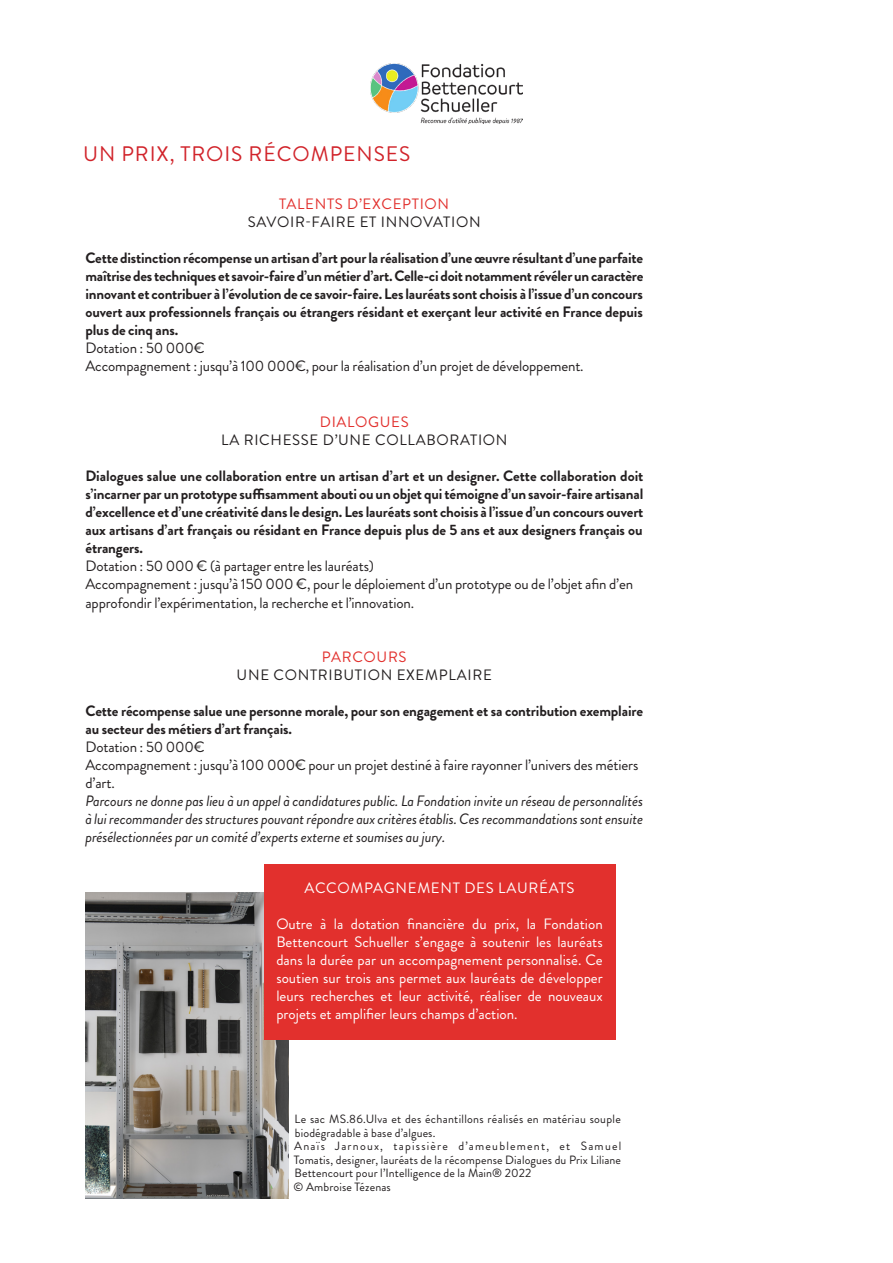
<style>
.page{position:relative;width:893px;height:1263px;background:#fff}
.page>*{position:absolute;margin:0;border:0;box-sizing:border-box;transform-origin:0 0}
.t1{font:21px "Brandon Grotesque";letter-spacing:.045em;color:#d1232a}
.t2{font:700 15px/18px "Brandon Grotesque";letter-spacing:-.01em;color:#231f20;text-align:justify}
.t3{font:15px/19.5px "Brandon Grotesque";letter-spacing:-.01em;color:#231f20}
.t4{font:15px/18px "Brandon Grotesque";color:#fff;text-align:justify}
.t5{font:italic 15px/18px "Brandon Grotesque";letter-spacing:-.01em;color:#231f20;text-align:justify}
.t6{font:15px "Brandon Grotesque";letter-spacing:.045em;color:#231f20}
.t7{font:15px "Brandon Grotesque";letter-spacing:.045em;color:#e2302d}
.t8{font:15px "Brandon Grotesque";letter-spacing:.045em;color:#fff}
.t9{font:12px/13.5px "Brandon Grotesque";letter-spacing:.01em;color:#231f20}
</style>
<div class="page">
<img style="left:371px;top:64px;width:151px;height:59px">
<img style="left:85px;top:893px;width:203px;height:306px">
<div style="left:264px;top:864px;width:351px;height:175px;background:#e2302d"></div>
<p class="t1" style="left:83px;top:139px;width:329px">UN PRIX, TROIS RÉCOMPENSES</p>
<p class="t7" style="left:279px;top:194px;width:171px">TALENTS D’EXCEPTION</p>
<p class="t6" style="left:248px;top:212px;width:234px">SAVOIR-FAIRE ET INNOVATION</p>
<p class="t2" style="left:85px;top:249px;width:559px">Cette distinction récompense un artisan d’art pour la réalisation d’une œuvre résultant d’une parfaite maîtrise des techniques et savoir-faire d’un métier d’art. Celle-ci doit notamment révéler un caractère innovant et contribuer à l’évolution de ce savoir-faire. Les lauréats sont choisis à l’issue d’un concours ouvert aux professionnels français ou étrangers résidant et exerçant leur activité en France depuis plus de cinq ans.</p>
<p class="t3" style="left:85px;top:338px;width:121px">Dotation : 50 000€</p>
<p class="t3" style="left:85px;top:356px;width:500px">Accompagnement : jusqu’à 100 000€, pour la réalisation d’un projet de développement.</p>
<p class="t7" style="left:320px;top:411px;width:90px">DIALOGUES</p>
<p class="t6" style="left:221px;top:429px;width:288px">LA RICHESSE D’UNE COLLABORATION</p>
<p class="t2" style="left:85px;top:467px;width:559px">Dialogues salue une collaboration entre un artisan d’art et un designer. Cette collaboration doit s’incarner par un prototype suffisamment abouti ou un objet qui témoigne d’un savoir-faire artisanal d’excellence et d’une créativité dans le design. Les lauréats sont choisis à l’issue d’un concours ouvert aux artisans d’art français ou résidant en France depuis plus de 5 ans et aux designers français ou étrangers.</p>
<p class="t3" style="left:85px;top:556px;width:290px">Dotation : 50 000 € (à partager entre les lauréats)</p>
<p class="t3" style="left:85px;top:574px;width:549px">Accompagnement : jusqu’à 150 000 €, pour le déploiement d’un prototype ou de l’objet afin d’en approfondir l’expérimentation, la recherche et l’innovation.</p>
<p class="t7" style="left:322px;top:646px;width:86px">PARCOURS</p>
<p class="t6" style="left:237px;top:664px;width:257px">UNE CONTRIBUTION EXEMPLAIRE</p>
<p class="t2" style="left:85px;top:702px;width:559px">Cette récompense salue une personne morale, pour son engagement et sa contribution exemplaire au secteur des métiers d’art français.</p>
<p class="t3" style="left:85px;top:737px;width:121px">Dotation : 50 000€</p>
<p class="t3" style="left:85px;top:756px;width:554px;line-height:18px">Accompagnement : jusqu’à 100 000€ pour un projet destiné à faire rayonner l’univers des métiers d’art.</p>
<p class="t5" style="left:85px;top:792px;width:559px">Parcours ne donne pas lieu à un appel à candidatures public. La Fondation invite un réseau de personnalités à lui recommander des structures pouvant répondre aux critères établis. Ces recommandations sont ensuite présélectionnées par un comité d’experts externe et soumises au jury.</p>
<p class="t8" style="left:304px;top:878px;width:272px">ACCOMPAGNEMENT DES LAURÉATS</p>
<p class="t4" style="left:276px;top:915px;width:328px">Outre à la dotation financière du prix, la Fondation Bettencourt Schueller s’engage à soutenir les lauréats dans la durée par un accompagnement personnalisé. Ce soutien sur trois ans permet aux lauréats de développer leurs recherches et leur activité, réaliser de nouveaux projets et amplifier leurs champs d’action.</p>
<p class="t9" style="left:295px;top:1112px;width:328px">Le sac MS.86.Ulva et des échantillons réalisés en matériau souple biodégradable à base d’algues.</p>
<p class="t9" style="left:294px;top:1139px;width:329px;text-align:justify">Anaïs Jarnoux, tapissière d’ameublement, et Samuel Tomatis, designer, lauréats de la récompense Dialogues du Prix Liliane Bettencourt pour l’Intelligence de la Main® 2022</p>
<p class="t9" style="left:294px;top:1180px;width:99px">© Ambroise Tézenas</p>
</div>
